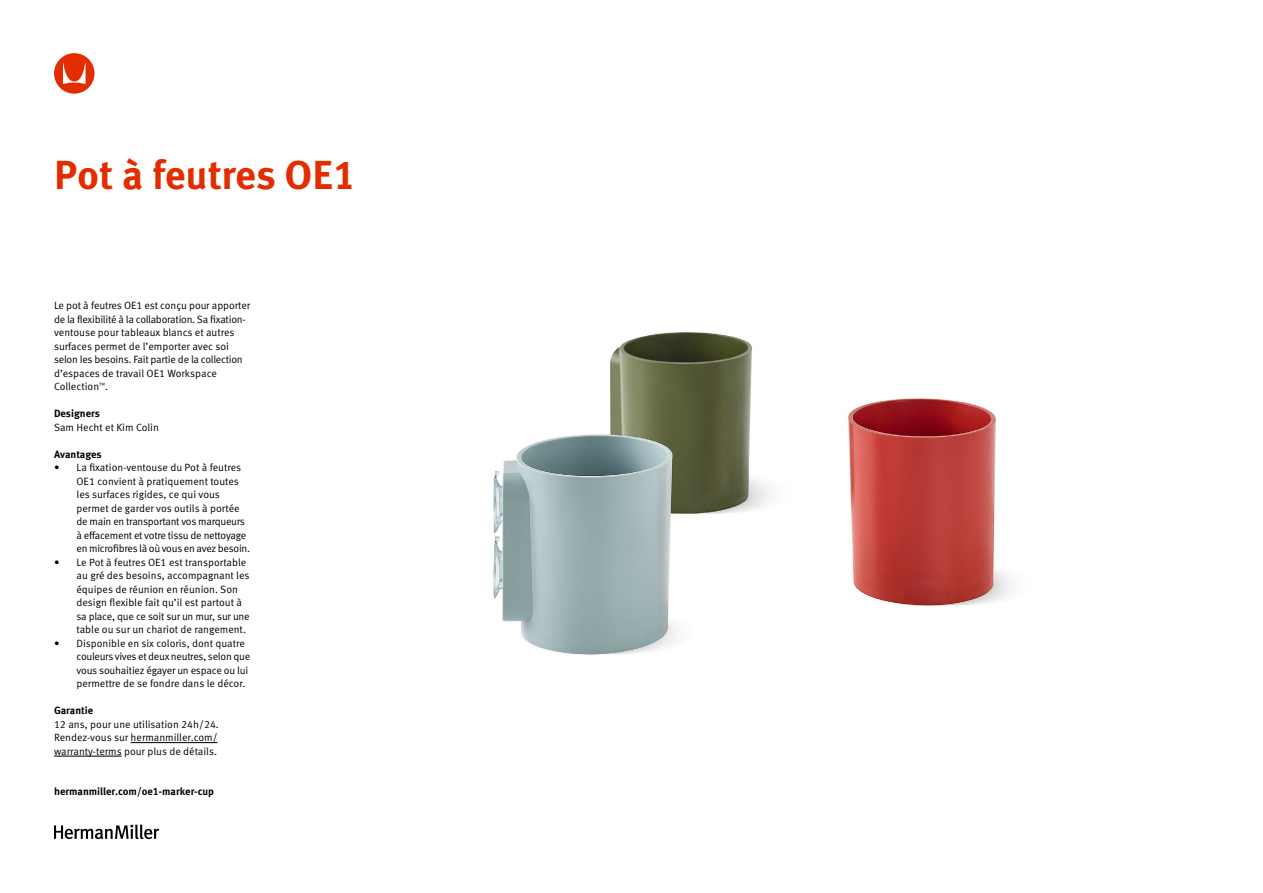
<style>
.page{position:relative;width:1263px;height:893px;background:#fff}
.page>*{position:absolute;margin:0;border:0;box-sizing:border-box;transform-origin:0 0}
.t1{font:700 40.5px "Meta OT";letter-spacing:-.005em;color:#e22d00}
.t2{font:10.5px/13.5px "Meta OT Norm";letter-spacing:-.005em;color:#000}
.t3{font:700 10.5px "Meta OT";color:#000}
</style>
<div class="page">
<svg style="left:54px;top:53px;width:41px;height:41px"></svg>
<svg style="left:54px;top:824px;width:105px;height:15px"></svg>
<img style="left:493px;top:332px;width:518px;height:323px">
<hr style="left:131px;top:742px;width:87px;height:1px;background:#000">
<hr style="left:54px;top:756px;width:68px;height:1px;background:#000">
<h1 class="t1" style="left:54px;top:149px;width:303px">Pot à feutres OE1</h1>
<p class="t2" style="left:54px;top:299px;width:198px">Le pot à feutres OE1 est conçu pour apporter de la flexibilité à la collaboration. Sa fixation&shy;ventouse pour tableaux blancs et autres surfaces permet de l’emporter avec soi selon les besoins. Fait partie de la collection d’espaces de travail OE1 Workspace Collection<sup>™</sup>.</p>
<p class="t3" style="left:54px;top:407px;width:47px">Designers</p>
<p class="t2" style="left:54px;top:421px;width:106px">Sam Hecht et Kim Colin</p>
<p class="t3" style="left:54px;top:448px;width:49px">Avantages</p>
<p class="t2" style="left:77px;top:461px;width:175px;text-indent:-23px">• La fixation-ventouse du Pot à feutres OE1 convient à pratiquement toutes les surfaces rigides, ce qui vous permet de garder vos outils à portée de main en transportant vos marqueurs à effacement et votre tissu de nettoyage en microfibres là où vous en avez besoin.</p>
<p class="t2" style="left:77px;top:556px;width:175px;text-indent:-23px">• Le Pot à feutres OE1 est transportable au gré des besoins, accompagnant les équipes de réunion en réunion. Son design flexible fait qu’il est partout à sa place, que ce soit sur un mur, sur une table ou sur un chariot de rangement.</p>
<p class="t2" style="left:77px;top:637px;width:175px;text-indent:-23px">• Disponible en six coloris, dont quatre couleurs vives et deux neutres, selon que vous souhaitiez égayer un espace ou lui permettre de se fondre dans le décor.</p>
<p class="t3" style="left:54px;top:704px;width:41px">Garantie</p>
<p class="t2" style="left:54px;top:718px;width:166px">12 ans, pour une utilisation 24h/24.<br>Rendez-vous sur hermanmiller.com/ warranty-terms pour plus de détails.</p>
<p class="t3" style="left:54px;top:785px;width:162px">hermanmiller.com/oe1-marker-cup</p>
</div>
